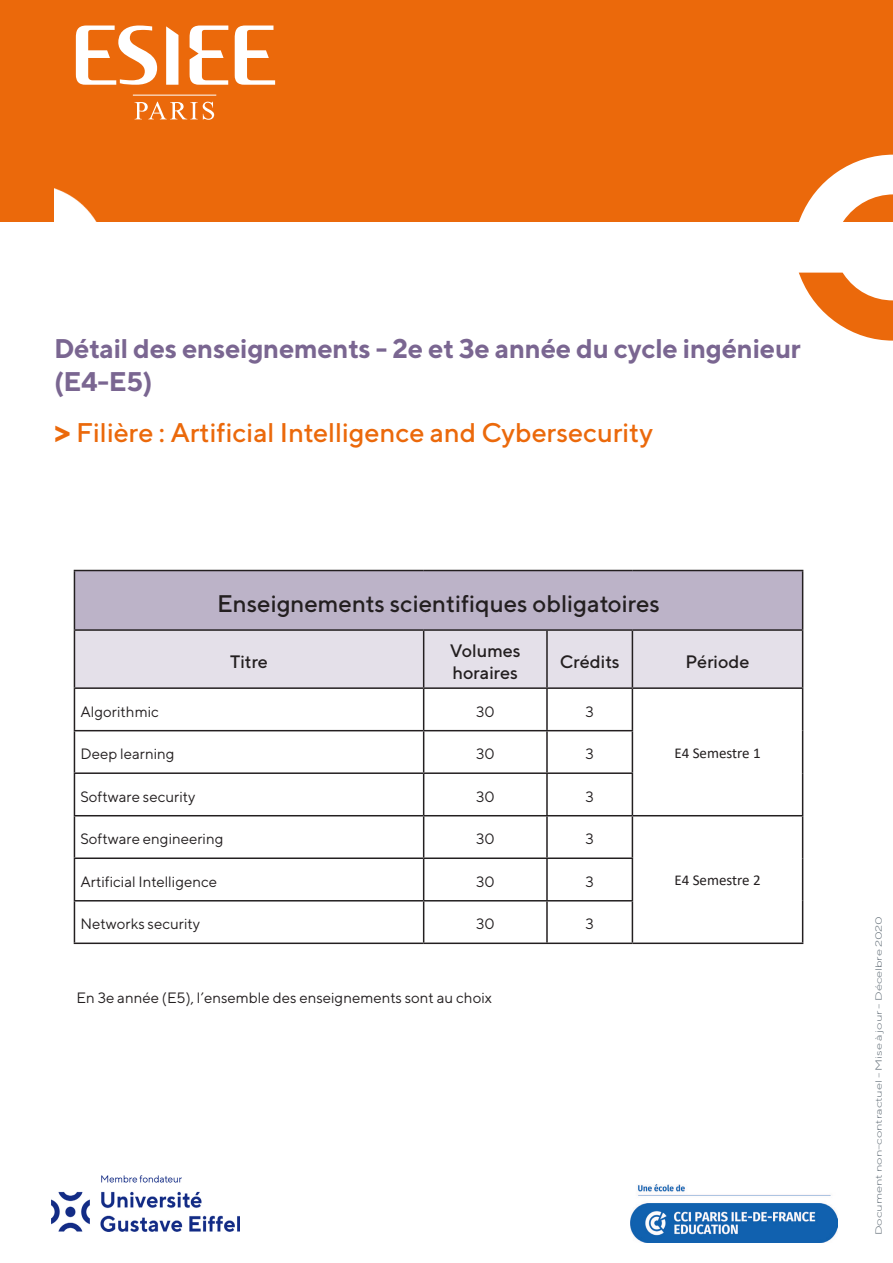
<style>
.page{position:relative;width:893px;height:1263px;background:#fff}
.page>*{position:absolute;margin:0;border:0;box-sizing:border-box;transform-origin:0 0}
.TITRE_Détails_des_en{font:700 27px/32.4px "TT Norms";letter-spacing:-.01em;color:#7a6691}
.TITRE_Filière{font:500 27px "TT Norms";color:#eb690b}
.TABLEAU_Titre{font:500 24px "TT Norms";color:#231f20}
.TABLEAU_Sous_titre{font:500 18px/21.6px "TT Norms";color:#231f20}
.TABLEAU_Texte_colonn{font:15px "TT Norms";color:#231f20}
.Texte{font:15px "TT Norms";color:#231f20}
.TABLEAU_Texte_centré{font:15px "Calibri";color:#231f20}
.TABLEAU_Texte_centré-2{font:15px "TT Norms";color:#231f20}
.t1{font:300 9px "TT Norms";letter-spacing:-.01em;color:#5a6670;scale:1.44 1}
.s1{font-weight:700;font-size:33px}
</style>
<div class="page">
<div style="left:0;top:0;width:893px;height:221px;background:#eb690b"></div>
<svg style="left:75px;top:26px;width:201px;height:94px"></svg>
<img style="left:54px;top:188px;width:42px;height:33px">
<svg style="left:798px;top:155px;width:95px;height:67px"></svg>
<svg style="left:799px;top:273px;width:94px;height:68px"></svg>
<img style="left:51px;top:1175px;width:188px;height:56px">
<img style="left:630px;top:1184px;width:207px;height:58px">
<div style="left:74px;top:570px;width:729px;height:60px;background:#bcb3c8"></div>
<div style="left:75px;top:631px;width:727px;height:56px;background:#e4e0e9"></div>
<hr style="left:74px;top:570px;width:350px;height:1px;background:#231f20">
<hr style="left:74px;top:571px;width:1px;height:58px;background:#231f20">
<hr style="left:424px;top:570px;width:123px;height:1px;background:#231f20">
<hr style="left:547px;top:570px;width:85px;height:1px;background:#231f20">
<hr style="left:632px;top:570px;width:171px;height:1px;background:#231f20">
<hr style="left:802px;top:571px;width:1px;height:58px;background:#231f20">
<hr style="left:74px;top:629px;width:350px;height:2px;background:#231f20">
<hr style="left:74px;top:631px;width:1px;height:56px;background:#231f20">
<hr style="left:424px;top:629px;width:123px;height:2px;background:#231f20">
<hr style="left:423px;top:631px;width:1px;height:56px;background:#231f20">
<hr style="left:547px;top:629px;width:85px;height:2px;background:#231f20">
<hr style="left:546px;top:631px;width:2px;height:56px;background:#231f20">
<hr style="left:632px;top:629px;width:171px;height:2px;background:#231f20">
<hr style="left:632px;top:631px;width:1px;height:56px;background:#231f20">
<hr style="left:802px;top:631px;width:1px;height:56px;background:#231f20">
<hr style="left:74px;top:687px;width:350px;height:2px;background:#231f20">
<hr style="left:74px;top:689px;width:1px;height:41px;background:#231f20">
<hr style="left:424px;top:687px;width:123px;height:2px;background:#231f20">
<hr style="left:423px;top:689px;width:1px;height:41px;background:#231f20">
<hr style="left:547px;top:687px;width:85px;height:2px;background:#231f20">
<hr style="left:546px;top:689px;width:2px;height:41px;background:#231f20">
<hr style="left:632px;top:687px;width:171px;height:2px;background:#231f20">
<hr style="left:632px;top:689px;width:1px;height:41px;background:#231f20">
<hr style="left:802px;top:689px;width:1px;height:42px;background:#231f20">
<hr style="left:74px;top:730px;width:350px;height:1px;background:#231f20">
<hr style="left:74px;top:731px;width:1px;height:41px;background:#231f20">
<hr style="left:424px;top:730px;width:123px;height:1px;background:#231f20">
<hr style="left:423px;top:731px;width:1px;height:41px;background:#231f20">
<hr style="left:547px;top:730px;width:86px;height:1px;background:#231f20">
<hr style="left:546px;top:731px;width:2px;height:41px;background:#231f20">
<hr style="left:632px;top:731px;width:1px;height:41px;background:#231f20">
<hr style="left:802px;top:731px;width:1px;height:42px;background:#231f20">
<hr style="left:74px;top:772px;width:350px;height:2px;background:#231f20">
<hr style="left:74px;top:774px;width:1px;height:41px;background:#231f20">
<hr style="left:424px;top:772px;width:123px;height:2px;background:#231f20">
<hr style="left:423px;top:774px;width:1px;height:41px;background:#231f20">
<hr style="left:547px;top:772px;width:86px;height:2px;background:#231f20">
<hr style="left:546px;top:774px;width:2px;height:41px;background:#231f20">
<hr style="left:632px;top:774px;width:1px;height:41px;background:#231f20">
<hr style="left:802px;top:773px;width:1px;height:42px;background:#231f20">
<hr style="left:74px;top:815px;width:350px;height:1px;background:#231f20">
<hr style="left:74px;top:816px;width:1px;height:41px;background:#231f20">
<hr style="left:424px;top:815px;width:123px;height:1px;background:#231f20">
<hr style="left:423px;top:816px;width:1px;height:41px;background:#231f20">
<hr style="left:547px;top:815px;width:85px;height:1px;background:#231f20">
<hr style="left:546px;top:816px;width:2px;height:41px;background:#231f20">
<hr style="left:632px;top:815px;width:171px;height:1px;background:#231f20">
<hr style="left:632px;top:816px;width:1px;height:41px;background:#231f20">
<hr style="left:802px;top:816px;width:1px;height:42px;background:#231f20">
<hr style="left:74px;top:857px;width:350px;height:2px;background:#231f20">
<hr style="left:74px;top:859px;width:1px;height:41px;background:#231f20">
<hr style="left:424px;top:857px;width:123px;height:2px;background:#231f20">
<hr style="left:423px;top:859px;width:1px;height:41px;background:#231f20">
<hr style="left:547px;top:857px;width:86px;height:2px;background:#231f20">
<hr style="left:546px;top:859px;width:2px;height:41px;background:#231f20">
<hr style="left:632px;top:859px;width:1px;height:41px;background:#231f20">
<hr style="left:802px;top:858px;width:1px;height:43px;background:#231f20">
<hr style="left:74px;top:900px;width:350px;height:1px;background:#231f20">
<hr style="left:74px;top:901px;width:1px;height:41px;background:#231f20">
<hr style="left:424px;top:900px;width:123px;height:1px;background:#231f20">
<hr style="left:423px;top:901px;width:1px;height:41px;background:#231f20">
<hr style="left:547px;top:900px;width:86px;height:1px;background:#231f20">
<hr style="left:546px;top:901px;width:2px;height:41px;background:#231f20">
<hr style="left:632px;top:901px;width:1px;height:41px;background:#231f20">
<hr style="left:802px;top:901px;width:1px;height:41px;background:#231f20">
<hr style="left:74px;top:942px;width:350px;height:2px;background:#231f20">
<hr style="left:424px;top:942px;width:123px;height:2px;background:#231f20">
<hr style="left:547px;top:942px;width:85px;height:2px;background:#231f20">
<hr style="left:632px;top:942px;width:171px;height:2px;background:#231f20">
<p class="TITRE_Détails_des_en" style="left:54px;top:332px;width:748px">Détail des enseignements - 2e et 3e année du cycle ingénieur (E4-E5)</p>
<p class="TITRE_Filière" style="left:54px;top:416px;width:601px"><span class="s1">&gt;</span> Filière : Artificial Intelligence and Cybersecurity</p>
<p class="TABLEAU_Titre" style="left:217px;top:588px;width:444px">Enseignements scientifiques obligatoires</p>
<p class="TABLEAU_Sous_titre" style="left:230px;top:650px;width:39px">Titre</p>
<p class="TABLEAU_Sous_titre" style="left:450px;top:639px;width:72px">Volumes horaires</p>
<p class="TABLEAU_Sous_titre" style="left:560px;top:650px;width:61px">Crédits</p>
<p class="TABLEAU_Sous_titre" style="left:685px;top:650px;width:66px">Période</p>
<p class="TABLEAU_Texte_colonn" style="left:80px;top:702px;width:80px">Algorithmic</p>
<p class="TABLEAU_Texte_centré-2" style="left:476px;top:702px;width:20px">30</p>
<p class="TABLEAU_Texte_centré-2" style="left:585px;top:702px;width:10px">3</p>
<p class="TABLEAU_Texte_colonn" style="left:80px;top:745px;width:96px">Deep learning</p>
<p class="TABLEAU_Texte_centré-2" style="left:476px;top:745px;width:20px">30</p>
<p class="TABLEAU_Texte_centré-2" style="left:585px;top:745px;width:10px">3</p>
<p class="TABLEAU_Texte_centré" style="left:674px;top:742px;width:88px">E4 Semestre 1</p>
<p class="TABLEAU_Texte_colonn" style="left:80px;top:787px;width:117px">Software security</p>
<p class="TABLEAU_Texte_centré-2" style="left:476px;top:787px;width:20px">30</p>
<p class="TABLEAU_Texte_centré-2" style="left:585px;top:787px;width:10px">3</p>
<p class="TABLEAU_Texte_colonn" style="left:80px;top:830px;width:145px">Software engineering</p>
<p class="TABLEAU_Texte_centré-2" style="left:476px;top:830px;width:20px">30</p>
<p class="TABLEAU_Texte_centré-2" style="left:585px;top:830px;width:10px">3</p>
<p class="TABLEAU_Texte_colonn" style="left:80px;top:872px;width:138px">Artificial Intelligence</p>
<p class="TABLEAU_Texte_centré-2" style="left:476px;top:872px;width:20px">30</p>
<p class="TABLEAU_Texte_centré-2" style="left:585px;top:872px;width:10px">3</p>
<p class="TABLEAU_Texte_centré" style="left:674px;top:870px;width:88px">E4 Semestre 2</p>
<p class="TABLEAU_Texte_colonn" style="left:80px;top:915px;width:121px">Networks security</p>
<p class="TABLEAU_Texte_centré-2" style="left:476px;top:915px;width:20px">30</p>
<p class="TABLEAU_Texte_centré-2" style="left:585px;top:915px;width:10px">3</p>
<p class="Texte" style="left:77px;top:989px;width:417px">En 3e année (E5), l’ensemble des enseignements sont au choix</p>
<p class="t1" style="left:873px;top:1235px;width:223px;rotate:-90deg">Document non-contractuel - Mise à jour - Décelbre 2020</p>
</div>
